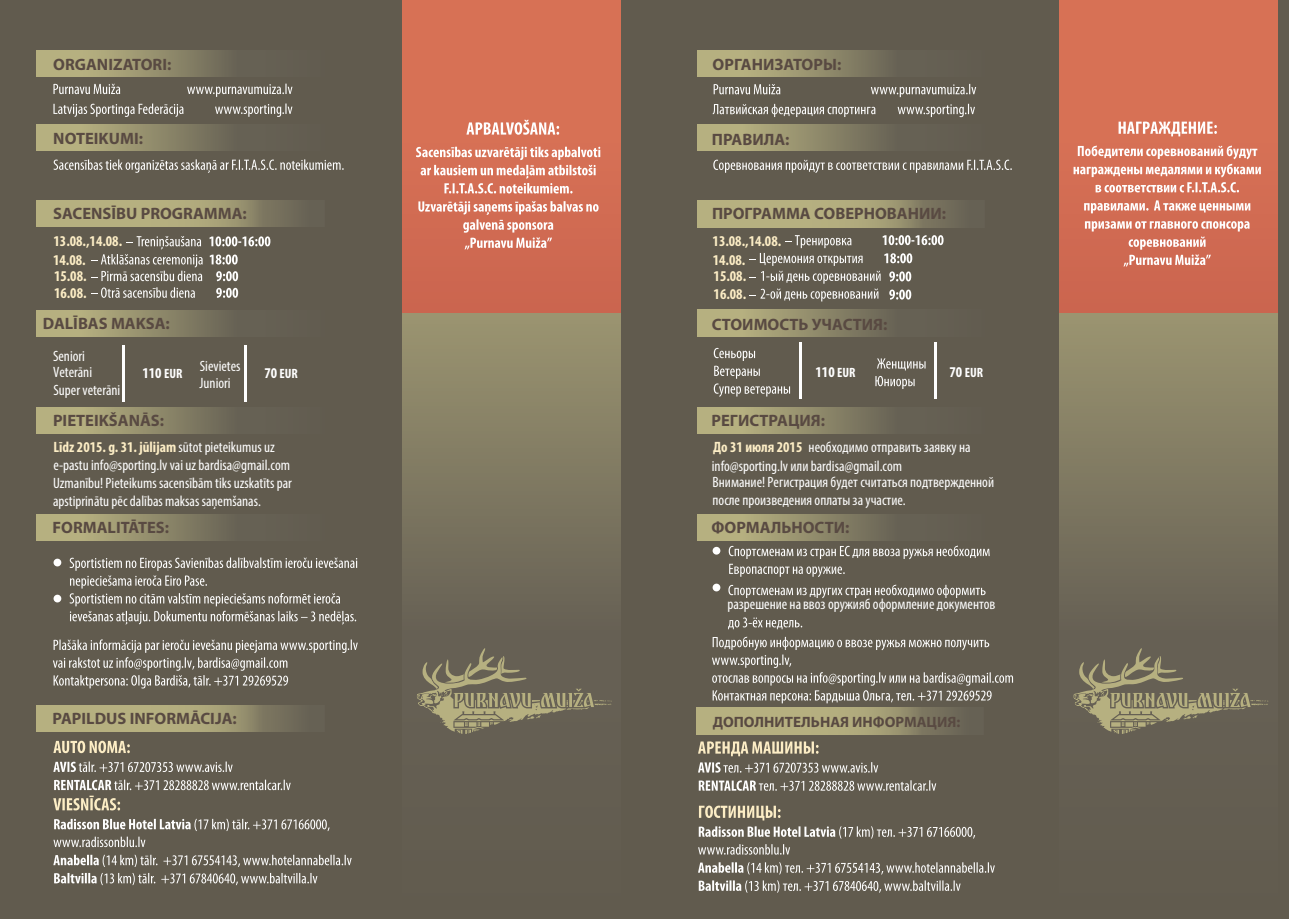
<style>
.page{position:relative;width:1289px;height:919px;background:#fff}
.page>*{position:absolute;margin:0;border:0;box-sizing:border-box;transform-origin:0 0}
.t1{font:700 16.5px "Myriad Pro";color:#594a42}
.t2{font:condensed 15px/18px "Myriad Pro";color:#fff}
.t3{font:700 condensed 15px/18.1px "Myriad Pro";color:#fcedc5}
.t4{font:700 15px "Myriad Pro";color:#594a42}
.t5{font:700 condensed 15px "Myriad Pro";color:#fff}
.t6{font:700 condensed 13.5px "Myriad Pro";color:#fff}
.s1{font-size:13.5px}
.s2{font-size:15px}
.s3{font-weight:700;color:#fcedc5}
</style>
<div class="page">
<div style="left:0;top:0;width:1288px;height:918px;background:#615b4e"></div>
<svg style="left:697px;top:201px;width:264px;height:26px;background:#a59f77"></svg>
<svg style="left:37px;top:200px;width:264px;height:26px;background:#a59f77"></svg>
<svg style="left:37px;top:705px;width:264px;height:26px;background:#a59f77"></svg>
<svg style="left:402px;top:313px;width:218px;height:421px"></svg>
<div style="left:402px;top:0;width:218px;height:313px;background:#d77155"></div>
<svg style="left:1059px;top:313px;width:218px;height:421px"></svg>
<div style="left:37px;top:124px;width:287px;height:27px;background:linear-gradient(to right,#beb885,#514c48)"></div>
<div style="left:37px;top:310px;width:287px;height:27px;background:linear-gradient(to right,#beb885,#514c48)"></div>
<div style="left:37px;top:51px;width:287px;height:26px;background:linear-gradient(to right,#c1bb87,#524d48)"></div>
<svg style="left:53px;top:84px;width:239px;height:13px"></svg>
<svg style="left:53px;top:103px;width:239px;height:14px"></svg>
<svg style="left:54px;top:159px;width:290px;height:14px"></svg>
<svg style="left:466px;top:120px;width:93px;height:15px"></svg>
<svg style="left:416px;top:147px;width:184px;height:46px"></svg>
<svg style="left:418px;top:201px;width:180px;height:48px"></svg>
<div style="left:37px;top:407px;width:287px;height:26px;background:linear-gradient(to right,#beb885,#514c48)"></div>
<div style="left:37px;top:514px;width:287px;height:26px;background:linear-gradient(to right,#beb885,#514c48)"></div>
<svg style="left:53px;top:639px;width:305px;height:49px"></svg>
<svg style="left:70px;top:557px;width:287px;height:67px"></svg>
<div style="left:54px;top:558px;width:7px;height:8px;background:#fff;border-radius:50%"></div>
<div style="left:54px;top:594px;width:7px;height:8px;background:#fff;border-radius:50%"></div>
<svg style="left:53px;top:740px;width:77px;height:13px"></svg>
<svg style="left:53px;top:761px;width:180px;height:11px"></svg>
<svg style="left:53px;top:779px;width:238px;height:31px"></svg>
<svg style="left:53px;top:818px;width:299px;height:67px"></svg>
<svg style="left:417px;top:647px;width:194px;height:86px"></svg>
<div style="left:697px;top:51px;width:287px;height:26px;background:linear-gradient(to right,#c2bc87,#524d48)"></div>
<svg style="left:713px;top:84px;width:263px;height:13px"></svg>
<svg style="left:712px;top:104px;width:263px;height:13px"></svg>
<div style="left:697px;top:124px;width:287px;height:27px;background:linear-gradient(to right,#beb885,#514c48)"></div>
<svg style="left:1073px;top:647px;width:195px;height:86px"></svg>
<div style="left:697px;top:310px;width:287px;height:26px;background:linear-gradient(to right,#beb885,#514c48)"></div>
<svg style="left:713px;top:160px;width:298px;height:13px"></svg>
<div style="left:697px;top:407px;width:287px;height:26px;background:linear-gradient(to right,#beb885,#514c48)"></div>
<div style="left:697px;top:514px;width:287px;height:26px;background:linear-gradient(to right,#beb885,#514c48)"></div>
<svg style="left:696px;top:707px;width:265px;height:27px;background:#a59f77"></svg>
<svg style="left:699px;top:805px;width:81px;height:15px"></svg>
<svg style="left:698px;top:826px;width:296px;height:66px"></svg>
<svg style="left:698px;top:741px;width:120px;height:15px"></svg>
<svg style="left:698px;top:762px;width:238px;height:28px"></svg>
<div style="left:1059px;top:0;width:218px;height:313px;background:#d77155"></div>
<svg style="left:1118px;top:122px;width:98px;height:14px"></svg>
<svg style="left:1073px;top:145px;width:187px;height:121px"></svg>
<svg style="left:209px;top:236px;width:61px;height:10px"></svg>
<svg style="left:210px;top:254px;width:28px;height:10px"></svg>
<svg style="left:91px;top:236px;width:112px;height:45px"></svg>
<svg style="left:216px;top:271px;width:22px;height:10px"></svg>
<svg style="left:91px;top:287px;width:104px;height:11px"></svg>
<svg style="left:216px;top:288px;width:22px;height:10px"></svg>
<svg style="left:877px;top:358px;width:48px;height:12px"></svg>
<svg style="left:875px;top:376px;width:39px;height:13px"></svg>
<svg style="left:713px;top:348px;width:77px;height:49px"></svg>
<hr style="left:799px;top:342px;width:2px;height:57px;background:#fff">
<hr style="left:934px;top:342px;width:3px;height:57px;background:#fff">
<svg style="left:749px;top:235px;width:194px;height:66px"></svg>
<hr style="left:123px;top:345px;width:2px;height:56px;background:#fff">
<hr style="left:244px;top:345px;width:3px;height:56px;background:#fff">
<svg style="left:728px;top:545px;width:261px;height:32px"></svg>
<svg style="left:728px;top:584px;width:257px;height:14px"></svg>
<svg style="left:728px;top:617px;width:74px;height:12px"></svg>
<svg style="left:712px;top:636px;width:301px;height:67px"></svg>
<div style="left:712px;top:547px;width:8px;height:7px;background:#fff;border-radius:50%"></div>
<div style="left:712px;top:583px;width:8px;height:8px;background:#fff;border-radius:50%"></div>
<p class="t1" style="left:53px;top:54px;width:119px">ORGANIZATORI:</p>
<p class="t1" style="left:53px;top:128px;width:91px">NOTEIKUMI:</p>
<p class="t1" style="left:712px;top:54px;width:130px">ОРГАНИЗАТОРЫ:</p>
<p class="t1" style="left:711px;top:129px;width:79px">ПРАВИЛА:</p>
<p class="t1" style="left:53px;top:203px;width:195px">SACENSĪBU PROGRAMMA:</p>
<p class="t1" style="left:712px;top:203px;width:236px">ПРОГРАММА СОВЕРНОВАНИИ:</p>
<p class="t3" style="left:53px;top:232px;width:71px">13.08.,14.08.<br>14.08.</p>
<p class="t3" style="left:54px;top:283px;width:34px">16.08.</p>
<p class="t3" style="left:712px;top:231px;width:70px">13.08.,14.08.<br>14.08.</p>
<p class="t3" style="left:713px;top:267px;width:34px;line-height:17.2px">15.08.<br>16.08.</p>
<p class="t3" style="left:54px;top:266px;width:34px">15.08.</p>
<p class="t1" style="left:43px;top:313px;width:129px">DALĪBAS MAKSA:</p>
<p class="t2" style="left:53px;top:348px;width:41px;line-height:16.2px">Seniori<br>Veterāni</p>
<p class="t2" style="left:54px;top:381px;width:68px">Super veterāni</p>
<p class="t2" style="left:200px;top:357px;width:42px;line-height:17px">Sievietes<br>Juniori</p>
<p class="t5" style="left:142px;top:364px;width:41px">110 <span class="s1">EUR</span></p>
<p class="t6" style="left:264px;top:365px;width:35px"><span class="s2">70</span> EUR</p>
<p class="t1" style="left:53px;top:410px;width:113px">PIETEIKŠANĀS:</p>
<p class="t2" style="left:54px;top:438px;width:238px"><span class="s3">Līdz 2015. g. 31. jūlijam</span> sūtot pieteikumus uz e-pastu info@sporting.lv vai uz bardisa@gmail.com</p>
<p class="t2" style="left:53px;top:474px;width:240px">Uzmanību! Pieteikums sacensībām tiks uzskatīts par apstiprinātu pēc dalības maksas saņemšanas.</p>
<p class="t1" style="left:53px;top:516px;width:118px">FORMALITĀTES:</p>
<p class="t1" style="left:53px;top:708px;width:186px">PAPILDUS INFORMĀCIJA:</p>
<p class="t1" style="left:711px;top:314px;width:177px">СТОИМОСТЬ УЧАСТИЯ:</p>
<p class="t5" style="left:815px;top:363px;width:41px">110 <span class="s1">EUR</span></p>
<p class="t6" style="left:949px;top:364px;width:35px"><span class="s2">70</span> EUR</p>
<p class="t1" style="left:711px;top:410px;width:115px">РЕГИСТРАЦИЯ:</p>
<p class="t2" style="left:713px;top:438px;width:259px"><span class="s3">До 31 июля 2015</span> необходимо отправить заявку на</p>
<p class="t2" style="left:712px;top:473px;width:283px">Внимание! Регистрация будет считаться подтвержденной после произведения оплаты за участие.</p>
<p class="t2" style="left:711px;top:457px;width:192px">info@sporting.lv или bardisa@gmail.com</p>
<p class="t1" style="left:711px;top:516px;width:139px">ФОРМАЛЬНОСТИ:</p>
<p class="t2" style="left:727px;top:595px;width:270px">разрешение наввоз оружияб оформление документов</p>
<p class="t4" style="left:712px;top:711px;width:249px">ДОПОЛНИТЕЛЬНАЯ ИНФОРМАЦИЯ:</p>
</div>
